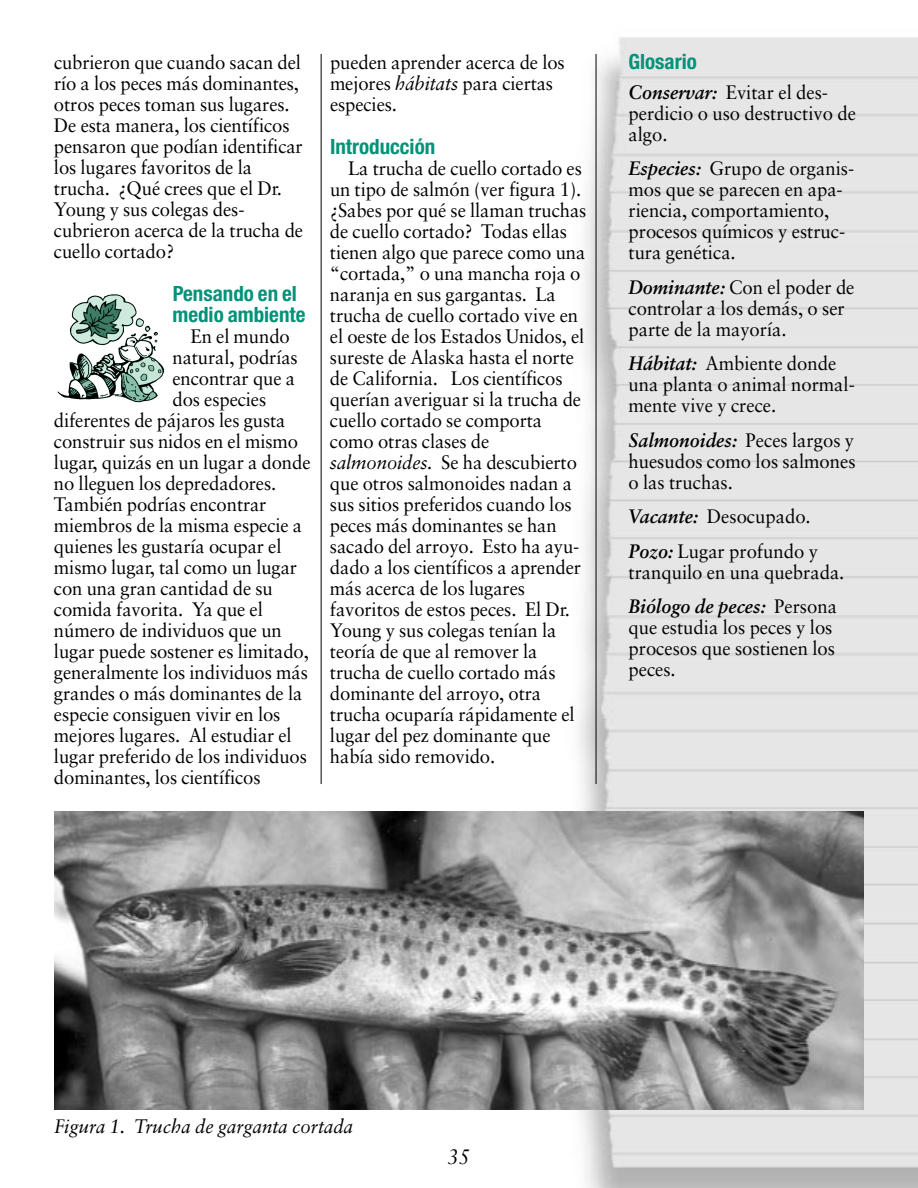
<style>
.page{position:relative;width:918px;height:1188px;background:#fff}
.page>*{position:absolute;margin:0;border:0;box-sizing:border-box;transform-origin:0 0}
.t1{font:700 condensed 21px/21px "Helvetica Neue";color:#009379}
.t2{font:italic 21px "Sabon";color:#000;scale:.95 1}
.t3{font:19.5px/21px "Sabon";letter-spacing:-.005em;color:#000;scale:.95 1}
.t4{font:italic 19.5px "Sabon";color:#000;scale:.95 1}
.s1{font-style:italic}
.s2{font-weight:700;font-style:italic}
</style>
<div class="page">
<img style="left:542px;top:37px;width:376px;height:1151px">
<img style="left:57px;top:294px;width:108px;height:109px">
<hr style="left:321px;top:54px;width:1px;height:730px;background:#000">
<hr style="left:596px;top:54px;width:1px;height:730px;background:#000">
<img style="left:54px;top:812px;width:810px;height:297px">
<p class="t3" style="left:54px;top:53px;width:264px">cubrieron que cuando sacan del río a los peces más dominantes, otros peces toman sus lugares.<br>De esta manera, los científicos pensaron que podían identificar los lugares favoritos de la trucha. ¿Qué crees que el Dr.<br>Young y sus colegas des&shy;cubrieron acerca de la trucha de cuello cortado?</p>
<p class="t1" style="left:172px;top:285px;width:134px">Pensando en el medio ambiente</p>
<p class="t3" style="left:191px;top:328px;width:106px">En el mundo</p>
<p class="t3" style="left:173px;top:349px;width:133px">natural, podrías</p>
<p class="t3" style="left:173px;top:370px;width:131px">encontrar que a</p>
<p class="t3" style="left:173px;top:391px;width:100px">dos especies</p>
<p class="t3" style="left:54px;top:412px;width:245px">diferentes de pájaros les gusta</p>
<p class="t3" style="left:54px;top:433px;width:258px">construir sus nidos en el mismo</p>
<p class="t3" style="left:54px;top:454px;width:272px">lugar, quizás en un lugar a donde</p>
<p class="t3" style="left:54px;top:475px;width:236px">no lleguen los depredadores.</p>
<p class="t3" style="left:54px;top:496px;width:225px">También podrías encontrar</p>
<p class="t3" style="left:54px;top:517px;width:263px">miembros de la misma especie a</p>
<p class="t3" style="left:54px;top:538px;width:241px">quienes les gustaría ocupar el</p>
<p class="t3" style="left:54px;top:559px;width:257px">mismo lugar, tal como un lugar</p>
<p class="t3" style="left:54px;top:580px;width:232px">con una gran cantidad de su</p>
<p class="t3" style="left:54px;top:601px;width:221px">comida favorita. Ya que el</p>
<p class="t3" style="left:54px;top:622px;width:241px">número de individuos que un</p>
<p class="t3" style="left:54px;top:643px;width:270px">lugar puede sostener es limitado,</p>
<p class="t3" style="left:54px;top:664px;width:269px">generalmente los individuos más</p>
<p class="t3" style="left:54px;top:685px;width:263px">grandes o más dominantes de la</p>
<p class="t3" style="left:54px;top:706px;width:240px">especie consiguen vivir en los</p>
<p class="t3" style="left:54px;top:727px;width:252px">mejores lugares. Al estudiar el</p>
<p class="t3" style="left:54px;top:748px;width:268px">lugar preferido de los individuos</p>
<p class="t3" style="left:54px;top:769px;width:219px">dominantes, los científicos</p>
<p class="t3" style="left:330px;top:53px;width:249px">pueden aprender acerca de los mejores <span class="s1">hábitats</span> para ciertas especies.</p>
<p class="t1" style="left:330px;top:138px;width:107px">Introducción</p>
<p class="t3" style="left:330px;top:160px;width:271px;text-indent:18px">La trucha de cuello cortado es un tipo de salmón (ver figura 1). ¿Sabes por qué se llaman truchas de cuello cortado? Todas ellas tienen algo que parece como una “cortada,” o una mancha roja o naranja en sus gargantas. La trucha de cuello cortado vive en el oeste de los Estados Unidos, el sureste de Alaska hasta el norte de California. Los científicos querían averiguar si la trucha de cuello cortado se comporta como otras clases de <span class="s1">salmonoides.</span> Se ha descubierto que otros salmonoides nadan a sus sitios preferidos cuando los peces más dominantes se han sacado del arroyo. Esto ha ayu&shy;dado a los científicos a aprender más acerca de los lugares favoritos de estos peces. El Dr.<br>Young y sus colegas tenían la teoría de que al remover la trucha de cuello cortado más dominante del arroyo, otra trucha ocuparía rápidamente el lugar del pez dominante que había sido removido.</p>
<p class="t1" style="left:628px;top:53px;width:70px">Glosario</p>
<p class="t3" style="left:628px;top:83px;width:241px"><span class="s2">Conservar:</span> Evitar el des&shy;perdicio o uso destructivo de algo.</p>
<p class="t3" style="left:628px;top:160px;width:239px"><span class="s2">Especies:</span> Grupo de organis&shy;mos que se parecen en apa&shy;riencia, comportamiento, procesos químicos y estruc&shy;tura genética.</p>
<p class="t3" style="left:629px;top:278px;width:239px"><span class="s2">Dominante:</span> Con el poder de controlar a los demás, o ser parte de la mayoría.</p>
<p class="t3" style="left:629px;top:355px;width:240px"><span class="s2">Hábitat:</span> Ambiente donde una planta o animal normal&shy;mente vive y crece.</p>
<p class="t3" style="left:629px;top:431px;width:241px;text-align:justify"><span class="s2">Salmonoides:</span> Peces largos y huesudos como los salmones o las truchas.</p>
<p class="t3" style="left:629px;top:501px;width:201px;line-height:34.5px"><span class="s2">Vacante:</span> Desocupado.<br><span class="s2">Pozo:</span> Lugar profundo y</p>
<p class="t3" style="left:629px;top:557px;width:229px;line-height:34.5px">tranquilo en una quebrada.<br><span class="s2">Biólogo de peces:</span> Persona</p>
<p class="t3" style="left:629px;top:619px;width:219px">que estudia los peces y los procesos que sostienen los peces.</p>
<p class="t4" style="left:54px;top:1118px;width:316px">Figura 1. Trucha de garganta cortada</p>
<p class="t2" style="left:448px;top:1147px;width:25px">35</p>
</div>
